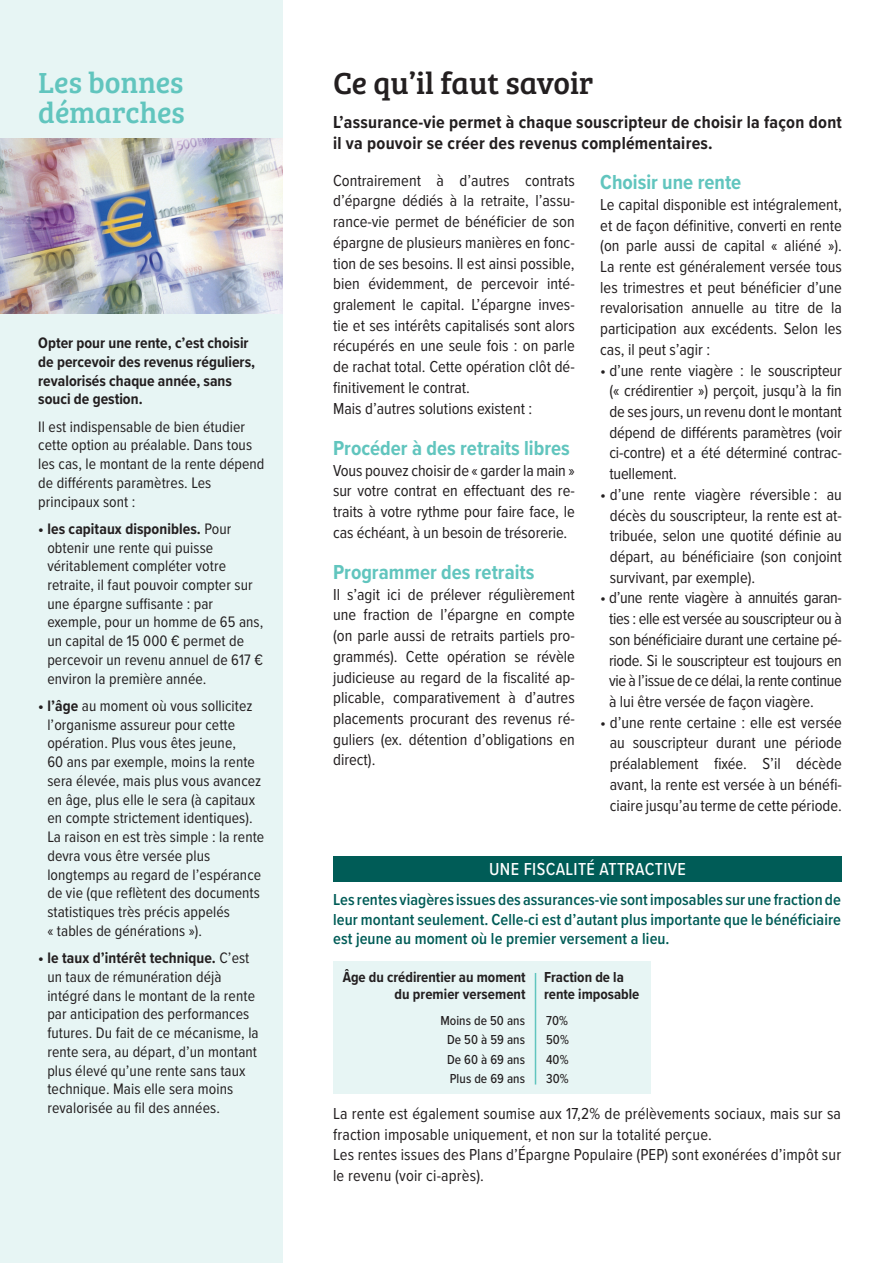
<style>
.page{position:relative;width:893px;height:1263px;background:#fff}
.page>*{position:absolute;margin:0;border:0;box-sizing:border-box;transform-origin:0 0}
.t1{font:31.5px "Bree Serif";color:#231f20}
.t2{font:30px/30px "Bree Serif";color:#61c5be}
.t3{font:700 21px "Proxima Nova Cond";color:#61c5be}
.t4{font:700 18px/21px "Proxima Nova Cond";letter-spacing:.015em;color:#231f20}
.t5{font:500 18px "Proxima Nova Cond";letter-spacing:.02em;color:#fff}
.t6{font:16.5px/20.7px "Proxima Nova Cond";color:#231f20;text-align:justify}
.t7{font:600 16.5px/19.5px "Proxima Nova Cond";letter-spacing:.005em;color:#005c57;text-align:justify}
.t8{font:15.75px/18.8px "Proxima Nova Cond";letter-spacing:.005em;color:#231f20}
.t9{font:700 15.75px/18.8px "Proxima Nova Cond";color:#231f20}
.t10{font:700 15px/17px "Proxima Nova Cond";color:#231f20;text-align:right}
.t11{font:500 13.5px "Proxima Nova Cond";letter-spacing:.005em;color:#231f20}
.s1{font-weight:700}
</style>
<div class="page">
<div style="left:333px;top:961px;width:317px;height:133px;background:#e7f5f4"></div>
<div style="left:0;top:0;width:283px;height:1263px;background:#e7f5f4"></div>
<img style="left:0;top:139px;width:283px;height:174px">
<div style="left:333px;top:856px;width:509px;height:25px;background:#005c57"></div>
<hr style="left:535px;top:973px;width:1px;height:111px;background:#61c5be">
<h2 class="t2" style="left:38px;top:66px;width:148px">Les bonnes démarches</h2>
<p class="t9" style="left:38px;top:333px;width:218px">Opter pour une rente, c’est choisir de percevoir des revenus réguliers, revalorisés chaque année, sans souci de gestion.</p>
<p class="t8" style="left:38px;top:416px;width:228px">Il est indispensable de bien étudier cette option au préalable. Dans tous les cas, le montant de la rente dépend de différents paramètres. Les principaux sont :</p>
<p class="t8" style="left:47px;top:518px;width:217px;text-indent:-9px"><span class="s1">• les capitaux disponibles.</span> Pour obtenir une rente qui puisse véritablement compléter votre retraite, il faut pouvoir compter sur une épargne suffisante : par exemple, pour un homme de 65 ans, un capital de 15 000 € permet de percevoir un revenu annuel de 617 € environ la première année.</p>
<p class="t8" style="left:47px;top:696px;width:218px;text-indent:-9px"><span class="s1">• l’âge</span> au moment où vous sollicitez l’organisme assureur pour cette opération. Plus vous êtes jeune,<br>60 ans par exemple, moins la rente sera élevée, mais plus vous avancez en âge, plus elle le sera (à capitaux en compte strictement identiques).<br>La raison en est très simple : la rente devra vous être versée plus longtemps au regard de l’espérance de vie (que reflètent des documents statistiques très précis appelés<br>« tables de générations »).</p>
<p class="t8" style="left:47px;top:948px;width:213px;text-indent:-9px"><span class="s1">• le taux d’intérêt technique.</span> C’est un taux de rémunération déjà intégré dans le montant de la rente par anticipation des performances futures. Du fait de ce mécanisme, la rente sera, au départ, d’un montant plus élevé qu’une rente sans taux technique. Mais elle sera moins revalorisée au fil des années.</p>
<h1 class="t1" style="left:333px;top:60px;width:262px">Ce qu’il faut savoir</h1>
<p class="t4" style="left:333px;top:111px;width:510px">L’assurance-vie permet à chaque souscripteur de choisir la façon dont il va pouvoir se créer des revenus complémentaires.</p>
<p class="t6" style="left:333px;top:169px;width:243px;text-align:left">Contrairement à d’autres contrats d’épargne dédiés à la retraite, l’assu&shy;rance-vie permet de bénéficier de son épargne de plusieurs manières en fonc&shy;tion de ses besoins. Il est ainsi possible, bien évidemment, de percevoir inté&shy;gralement le capital. L’épargne inves&shy;tie et ses intérêts capitalisés sont alors récupérés en une seule fois : on parle de rachat total. Cette opération clôt dé&shy;finitivement le contrat.<br>Mais d’autres solutions existent :</p>
<p class="t3" style="left:333px;top:432px;width:238px">Procéder à des retraits libres</p>
<p class="t6" style="left:333px;top:459px;width:243px">Vous pouvez choisir de « garder la main » sur votre contrat en effectuant des re&shy;traits à votre rythme pour faire face, le cas échéant, à un besoin de trésorerie.</p>
<p class="t3" style="left:333px;top:557px;width:203px">Programmer des retraits</p>
<p class="t6" style="left:333px;top:583px;width:243px">Il s’agit ici de prélever régulièrement une fraction de l’épargne en compte (on parle aussi de retraits partiels pro&shy;grammés). Cette opération se révèle judicieuse au regard de la fiscalité ap&shy;plicable, comparativement à d’autres placements procurant des revenus ré&shy;guliers (ex. détention d’obligations en direct).</p>
<p class="t3" style="left:600px;top:167px;width:143px">Choisir une rente</p>
<p class="t6" style="left:600px;top:193px;width:243px">Le capital disponible est intégralement, et de façon définitive, converti en rente (on parle aussi de capital « aliéné »).<br>La rente est généralement versée tous les trimestres et peut bénéficier d’une revalorisation annuelle au titre de la participation aux excédents. Selon les cas, il peut s’agir :</p>
<p class="t6" style="left:609px;top:359px;width:234px;text-indent:-9px">• d’une rente viagère : le souscripteur (« crédirentier ») perçoit, jusqu’à la fin de ses jours, un revenu dont le montant dépend de différents paramètres (voir ci-contre) et a été déterminé contrac&shy;tuellement.</p>
<p class="t6" style="left:610px;top:483px;width:234px;text-indent:-9px">• d’une rente viagère réversible : au décès du souscripteur, la rente est at&shy;tribuée, selon une quotité définie au départ, au bénéficiaire (son conjoint survivant, par exemple).</p>
<p class="t6" style="left:609px;top:587px;width:234px;text-indent:-9px">• d’une rente viagère à annuités garan&shy;ties : elle est versée au souscripteur ou à son bénéficiaire durant une certaine pé&shy;riode. Si le souscripteur est toujours en vie à l’issue de ce délai, la rente continue à lui être versée de façon viagère.</p>
<p class="t6" style="left:600px;top:711px;width:243px;text-align:center">• d’une rente certaine : elle est versée au souscripteur durant une période préalablement fixée. S’il décède avant, la rente est versée à un bénéfi&shy;ciaire jusqu’au terme de cette période.</p>
<p class="t5" style="left:489px;top:856px;width:198px">UNE FISCALITÉ ATTRACTIVE</p>
<p class="t7" style="left:333px;top:889px;width:509px">Les rentes viagères issues des assurances-vie sont imposables sur une fraction de leur montant seulement. Celle-ci est d’autant plus importante que le bénéficiaire est jeune au moment où le premier versement a lieu.</p>
<p class="t10" style="left:343px;top:968px;width:184px">Âge du crédirentier au moment du premier versement</p>
<p class="t10" style="left:544px;top:968px;width:97px;text-align:left">Fraction de la rente imposable</p>
<p class="t11" style="left:440px;top:1010px;width:86px">Moins de 50 ans</p>
<p class="t11" style="left:546px;top:1010px;width:23px">70%</p>
<p class="t11" style="left:447px;top:1030px;width:79px">De 50 à 59 ans</p>
<p class="t11" style="left:546px;top:1030px;width:24px">50%</p>
<p class="t11" style="left:447px;top:1049px;width:79px">De 60 à 69 ans</p>
<p class="t11" style="left:546px;top:1049px;width:24px">40%</p>
<p class="t11" style="left:450px;top:1069px;width:77px">Plus de 69 ans</p>
<p class="t11" style="left:546px;top:1069px;width:24px">30%</p>
<p class="t6" style="left:333px;top:1102px;width:510px;text-align:left">La rente est également soumise aux 17,2% de prélèvements sociaux, mais sur sa fraction imposable uniquement, et non sur la totalité perçue.<br>Les rentes issues des Plans d’Épargne Populaire (PEP) sont exonérées d’impôt sur le revenu (voir ci-après).</p>
</div>
